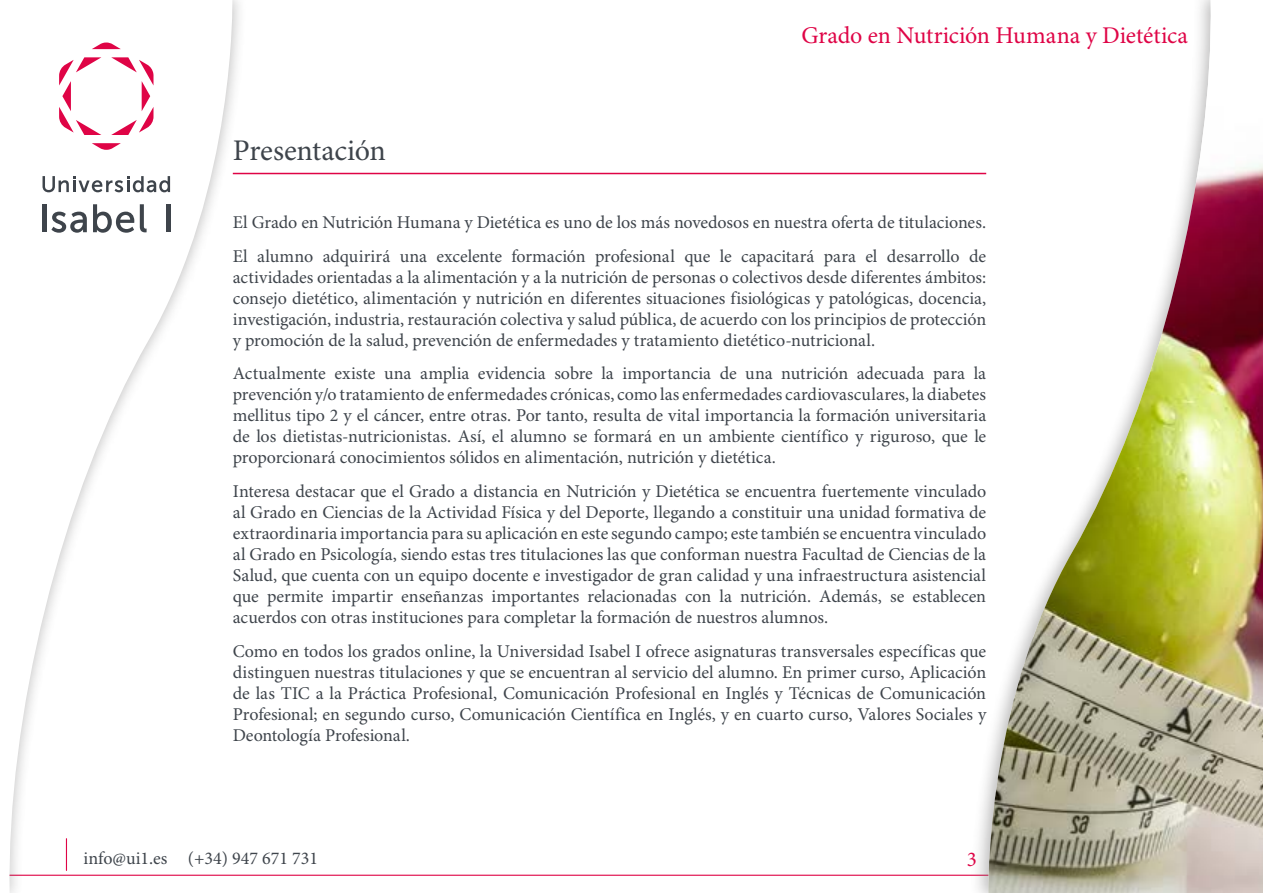
<style>
.page{position:relative;width:1263px;height:893px;background:#fff}
.page>*{position:absolute;margin:0;border:0;box-sizing:border-box;transform-origin:0 0}
.t1{font:30px "Minion Pro";letter-spacing:-.005em;color:#3e444b}
.t2{font:24px "Minion Pro";letter-spacing:-.005em;color:#df0446}
.t3{font:21px "Minion Pro";color:#df0446}
.t4{font:18px/21px "Minion Pro";letter-spacing:-.005em;color:#3e444b;text-align:justify}
</style>
<div class="page">
<hr style="left:0;top:875px;width:1263px;height:1px;background:#df0446">
<div style="left:0;top:0;width:246px;height:893px;background:#fff"></div>
<svg style="left:9px;top:0;width:227px;height:893px"></svg>
<div style="left:969px;top:0;width:294px;height:893px;background:#fff"></div>
<img style="left:988px;top:0;width:275px;height:893px">
<svg style="left:43px;top:176px;width:127px;height:16px"></svg>
<hr style="left:43px;top:204px;width:4px;height:28px;background:#3e444b">
<svg style="left:51px;top:212px;width:36px;height:21px"></svg>
<svg style="left:93px;top:204px;width:41px;height:29px"></svg>
<svg style="left:140px;top:204px;width:7px;height:28px"></svg>
<hr style="left:166px;top:204px;width:4px;height:28px;background:#3e444b">
<svg style="left:92px;top:43px;width:29px;height:6px"></svg>
<svg style="left:59px;top:57px;width:42px;height:78px"></svg>
<svg style="left:111px;top:57px;width:43px;height:78px"></svg>
<svg style="left:92px;top:143px;width:29px;height:7px"></svg>
<hr style="left:233px;top:173px;width:753px;height:1px;background:#df0446">
<h1 class="t1" style="left:233px;top:132px;width:154px">Presentación</h1>
<h2 class="t2" style="left:801px;top:21px;width:388px">Grado en Nutrición Humana y Dietética</h2>
<p class="t4" style="left:233px;top:206px;width:755px;line-height:33.8px">El Grado en Nutrición Humana y Dietética es uno de los más novedosos en nuestra oferta de titulaciones.<br>El alumno adquirirá una excelente formación profesional que le capacitará para el desarrollo de</p>
<p class="t4" style="left:233px;top:267px;width:755px">actividades orientadas a la alimentación y a la nutrición de personas o colectivos desde diferentes ámbitos: consejo dietético, alimentación y nutrición en diferentes situaciones fisiológicas y patológicas, docencia, investigación, industria, restauración colectiva y salud pública, de acuerdo con los principios de protección y promoción de la salud, prevención de enfermedades y tratamiento dietético-nutricional.</p>
<p class="t4" style="left:233px;top:364px;width:755px">Actualmente existe una amplia evidencia sobre la importancia de una nutrición adecuada para la prevención y/o tratamiento de enfermedades crónicas, como las enfermedades cardiovasculares, la diabetes mellitus tipo 2 y el cáncer, entre otras. Por tanto, resulta de vital importancia la formación universitaria de los dietistas-nutricionistas. Así, el alumno se formará en un ambiente científico y riguroso, que le proporcionará conocimientos sólidos en alimentación, nutrición y dietética.</p>
<p class="t4" style="left:233px;top:482px;width:755px">Interesa destacar que el Grado a distancia en Nutrición y Dietética se encuentra fuertemente vinculado al Grado en Ciencias de la Actividad Física y del Deporte, llegando a constituir una unidad formativa de extraordinaria importancia para su aplicación en este segundo campo; este también se encuentra vinculado al Grado en Psicología, siendo estas tres titulaciones las que conforman nuestra Facultad de Ciencias de la Salud, que cuenta con un equipo docente e investigador de gran calidad y una infraestructura asistencial que permite impartir enseñanzas importantes relacionadas con la nutrición. Además, se establecen acuerdos con otras instituciones para completar la formación de nuestros alumnos.</p>
<p class="t4" style="left:233px;top:641px;width:755px">Como en todos los grados online, la Universidad Isabel I ofrece asignaturas transversales específicas que distinguen nuestras titulaciones y que se encuentran al servicio del alumno. En primer curso, Aplicación de las TIC a la Práctica Profesional, Comunicación Profesional en Inglés y Técnicas de Comunicación Profesional; en segundo curso, Comunicación Científica en Inglés, y en cuarto curso, Valores Sociales y Deontología Profesional.</p>
<p class="t4" style="left:84px;top:848px;width:236px">info@ui1.es (+34) 947 671 731</p>
<p class="t3" style="left:967px;top:847px;width:12px">3</p>
</div>
